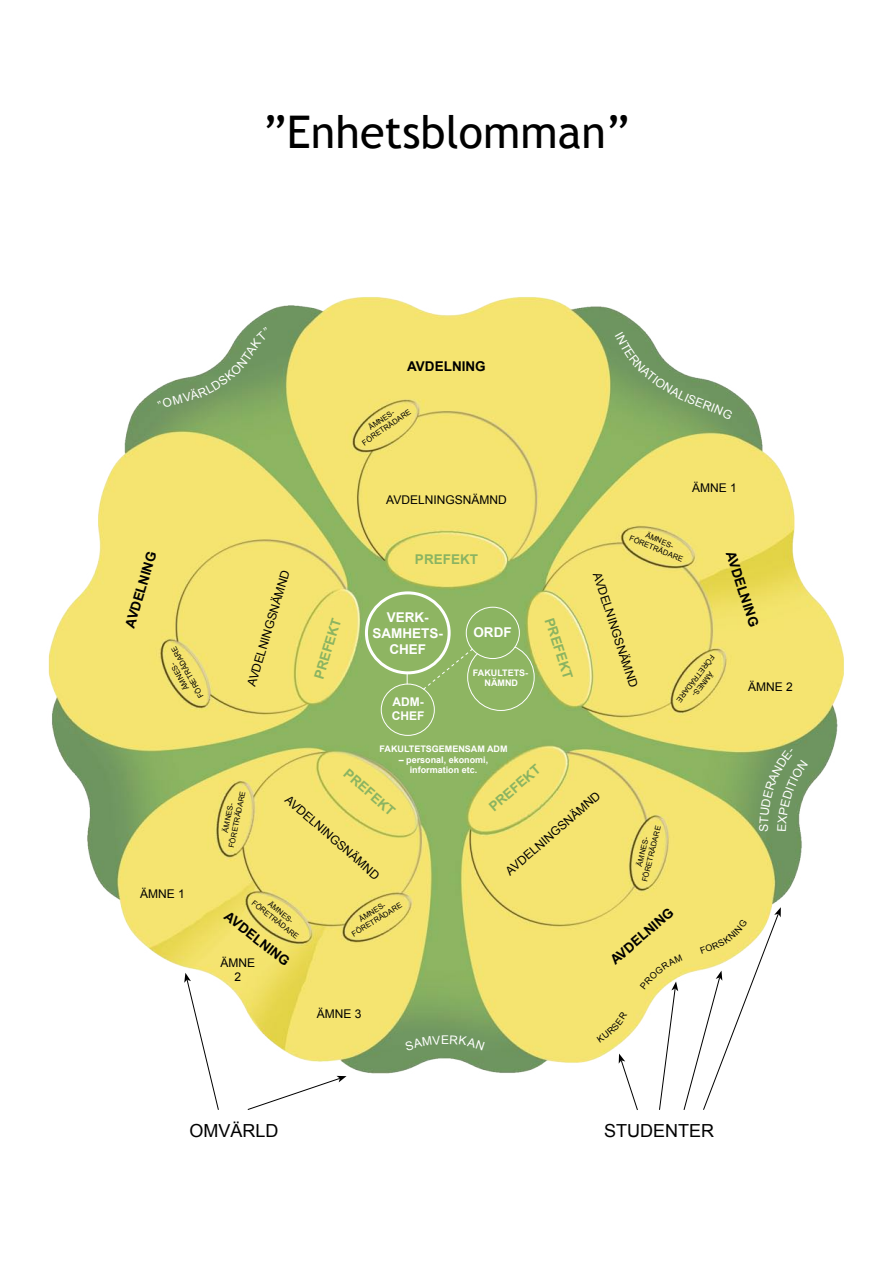
<style>
.page{position:relative;width:893px;height:1263px;background:#fff}
.page>*{position:absolute;margin:0;border:0;box-sizing:border-box;transform-origin:0 0}
.t1{font:45px "Trebuchet MS";color:#000}
.t2{font:18px "Arial";color:#000}
.t3{font:700 13.5px "Arial";color:#000}
.t4{font:700 13.5px "Arial";color:#8bb461}
.t5{font:700 13.5px/16.2px "Arial";color:#fff;text-align:center}
.t6{font:12px/14.4px "Arial";color:#000;text-align:center}
.t7{font:700 12px/14.4px "Arial";color:#fff}
.t8{font:12px "Arial";color:#fff}
.t9{font:700 9px/10.8px "Arial";color:#fff;text-align:center}
.t10{font:7.5px/9px "Arial";color:#000}
</style>
<div class="page">
<img style="left:48px;top:297px;width:796px;height:779px">
<div style="left:365px;top:591px;width:86px;height:83px;border:3px solid #fff;border-radius:50%"></div>
<div style="left:381px;top:684px;width:54px;height:52px;border:1px solid #fff;border-radius:50%"></div>
<div style="left:466px;top:607px;width:53px;height:51px;background:#8bb461;border-radius:50%"></div>
<div style="left:466px;top:607px;width:54px;height:52px;border:1px solid #fff;border-radius:50%"></div>
<svg style="left:422px;top:648px;width:52px;height:42px"></svg>
<svg style="left:184px;top:973px;width:35px;height:137px"></svg>
<svg style="left:247px;top:1076px;width:100px;height:34px"></svg>
<svg style="left:405px;top:1035px;width:36px;height:15px"></svg>
<svg style="left:450px;top:1035px;width:35px;height:15px"></svg>
<svg style="left:759px;top:749px;width:49px;height:82px"></svg>
<svg style="left:157px;top:327px;width:110px;height:81px"></svg>
<svg style="left:615px;top:331px;width:118px;height:89px"></svg>
<svg style="left:597px;top:907px;width:184px;height:203px"></svg>
<h1 class="t1" style="left:263px;top:106px;width:368px">”Enhetsblomman”</h1>
<h3 class="t3" style="left:407px;top:358px;width:80px">AVDELNING</h3>
<h3 class="t3" style="left:121px;top:624px;width:80px;rotate:-73deg">AVDELNING</h3>
<p class="t10" style="left:190px;top:704px;width:59px;text-indent:14px;rotate:-120deg">ÄMNES-<br>FÖRETRÄDARE</p>
<h3 class="t6" style="left:140px;top:887px;width:46px">ÄMNE 1</h3>
<h3 class="t6" style="left:244px;top:684px;width:122px;rotate:-73deg">AVDELNINGSNÄMND</h3>
<h3 class="t4" style="left:310px;top:676px;width:65px;rotate:-73deg">PREFEKT</h3>
<p class="t10" style="left:355px;top:432px;width:59px;text-indent:14px;rotate:-35deg">ÄMNES-<br>FÖRETRÄDARE</p>
<h3 class="t6" style="left:386px;top:493px;width:122px">AVDELNINGSNÄMND</h3>
<h3 class="t4" style="left:415px;top:551px;width:65px">PREFEKT</h3>
<h3 class="t5" style="left:372px;top:609px;width:72px">VERK-<br>SAMHETS-<br>CHEF</h3>
<h3 class="t7" style="left:392px;top:695px;width:34px">ADM-<br>CHEF</h3>
<h3 class="t5" style="left:473px;top:624px;width:40px">ORDF</h3>
<p class="t9" style="left:473px;top:667px;width:57px">FAKULTETS-<br>NÄMND</p>
<h3 class="t4" style="left:557px;top:615px;width:65px;rotate:72deg">PREFEKT</h3>
<h3 class="t6" style="left:692px;top:480px;width:46px">ÄMNE 1</h3>
<p class="t10" style="left:635px;top:525px;width:59px;text-indent:14px;rotate:23deg">ÄMNES-<br>FÖRETRÄDARE</p>
<h3 class="t6" style="left:604px;top:570px;width:122px;rotate:72deg">AVDELNINGSNÄMND</h3>
<p class="t10" style="left:724px;top:664px;width:59px;text-indent:14px;rotate:127deg">ÄMNES-<br>FÖRETRÄDARE</p>
<h3 class="t3" style="left:739px;top:549px;width:80px;rotate:72deg">AVDELNING</h3>
<h3 class="t6" style="left:748px;top:679px;width:46px">ÄMNE 2</h3>
<p class="t9" style="left:379px;top:743px;width:129px">FAKULTETSGEMENSAM ADM</p>
<p class="t9" style="left:399px;top:754px;width:91px">– personal, ekonomi, information etc.</p>
<h3 class="t4" style="left:485px;top:802px;width:65px;rotate:-41deg">PREFEKT</h3>
<h3 class="t4" style="left:351px;top:765px;width:65px;rotate:41deg">PREFEKT</h3>
<h3 class="t6" style="left:503px;top:867px;width:122px;rotate:-41deg">AVDELNINGSNÄMND</h3>
<p class="t10" style="left:218px;top:845px;width:59px;text-indent:14px;rotate:-78deg">ÄMNES-<br>FÖRETRÄDARE</p>
<h3 class="t6" style="left:292px;top:793px;width:122px;rotate:41deg">AVDELNINGSNÄMND</h3>
<h3 class="t3" style="left:232px;top:907px;width:80px;rotate:38deg">AVDELNING</h3>
<p class="t10" style="left:255px;top:898px;width:59px;rotate:38deg">FÖRETRÄDARE</p>
<p class="t10" style="left:272px;top:900px;width:36px;rotate:38deg">ÄMNES-</p>
<p class="t10" style="left:345px;top:923px;width:59px;text-indent:14px;rotate:-31deg">ÄMNES-<br>FÖRETRÄDARE</p>
<h3 class="t6" style="left:220px;top:956px;width:36px">ÄMNE<br>2</h3>
<p class="t10" style="left:632px;top:878px;width:59px;text-indent:14px;rotate:-76deg">ÄMNES-<br>FÖRETRÄDARE</p>
<h3 class="t3" style="left:606px;top:955px;width:80px;rotate:-41deg">AVDELNING</h3>
<h3 class="t6" style="left:317px;top:1007px;width:46px">ÄMNE 3</h3>
<h3 class="t8" style="left:441px;top:1032px;width:10px">E</h3>
<h2 class="t2" style="left:189px;top:1119px;width:91px">OMVÄRLD</h2>
<h2 class="t2" style="left:604px;top:1119px;width:111px">STUDENTER</h2>
</div>
